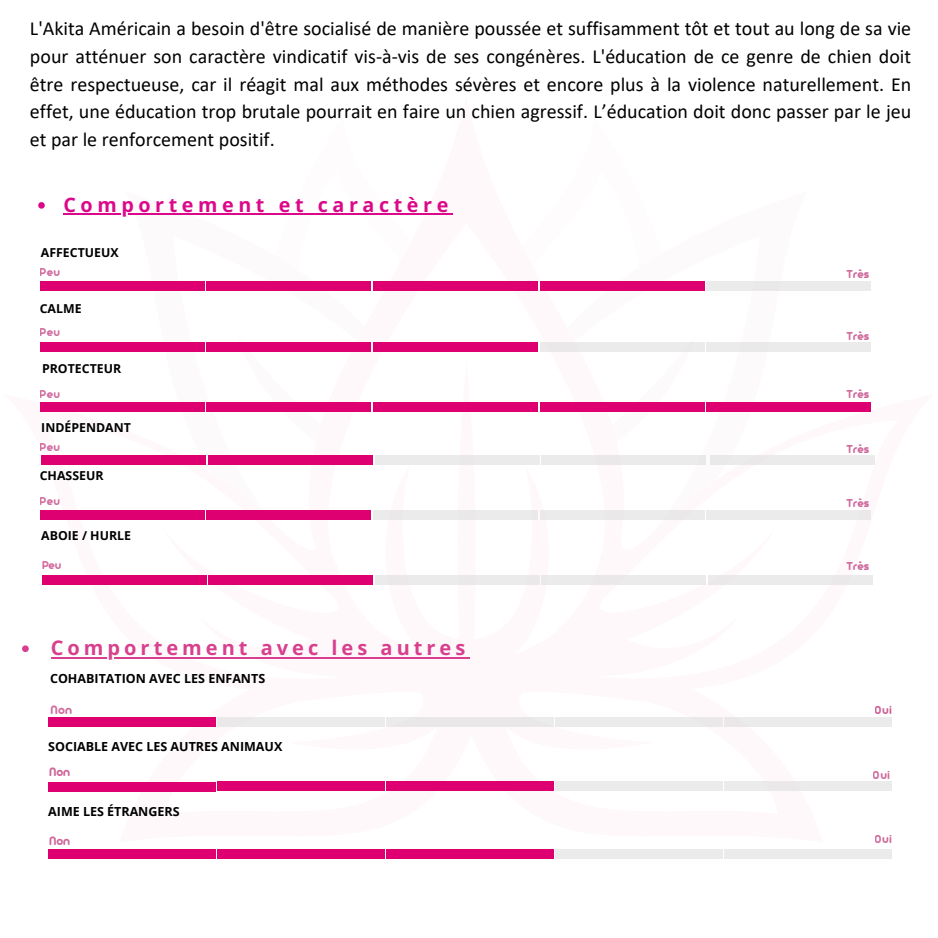
<style>
.page{position:relative;width:938px;height:938px;background:#fff}
.page>*{position:absolute;margin:0;border:0;box-sizing:border-box;transform-origin:0 0}
.t1{font:20px/27.8px "Calibri";color:#000;text-align:justify}
.t2{font:700 20px "Open Sans";letter-spacing:.2em;color:#d8408e}
.t3{font:700 19.75px "Open Sans";letter-spacing:.23em;color:#db098a}
.t4{font:700 13.25px "Arista Pro";color:#b71c69}
.t5{font:700 12.5px "Open Sans";color:#000}
.t6{font:700 12.5px "Arista Pro";color:#b71c69}
.t7{font:700 12.25px "Open Sans";color:#000}
.t8{font:700 12.25px "Arista Pro";color:#b71c69}
</style>
<div class="page">
<svg style="left:624px;top:342px;width:71px;height:1px"></svg>
<svg style="left:237px;top:342px;width:71px;height:1px"></svg>
<svg style="left:478px;top:402px;width:397px;height:183px"></svg>
<svg style="left:572px;top:508px;width:109px;height:77px"></svg>
<svg style="left:25px;top:402px;width:435px;height:257px"></svg>
<svg style="left:256px;top:508px;width:110px;height:109px"></svg>
<div style="left:457px;top:361px;width:18px;height:358px;background:#fef8fb;border-radius:50%"></div>
<svg style="left:385px;top:464px;width:164px;height:195px"></svg>
<svg style="left:119px;top:717px;width:329px;height:75px"></svg>
<svg style="left:448px;top:717px;width:375px;height:74px"></svg>
<svg style="left:22px;top:645px;width:7px;height:7px"></svg>
<hr style="left:51px;top:657px;width:418px;height:1px;background:#d8408e">
<div style="left:48px;top:716px;width:167px;height:10px;background:#de0071"></div>
<div style="left:218px;top:716px;width:167px;height:10px;background:#ebebeb"></div>
<div style="left:387px;top:716px;width:167px;height:10px;background:#eae7e9"></div>
<div style="left:556px;top:716px;width:167px;height:10px;background:#ebebeb"></div>
<div style="left:724px;top:716px;width:167px;height:10px;background:#ebebeb"></div>
<div style="left:48px;top:781px;width:167px;height:10px;background:#de0071"></div>
<div style="left:218px;top:781px;width:167px;height:10px;background:#de0071"></div>
<div style="left:387px;top:781px;width:167px;height:10px;background:#de0071"></div>
<div style="left:48px;top:849px;width:167px;height:10px;background:#de0071"></div>
<div style="left:218px;top:849px;width:167px;height:10px;background:#de0071"></div>
<div style="left:387px;top:849px;width:167px;height:10px;background:#de0071"></div>
<div style="left:556px;top:849px;width:167px;height:10px;background:#ebebeb"></div>
<div style="left:724px;top:849px;width:167px;height:10px;background:#ebebeb"></div>
<div style="left:556px;top:781px;width:167px;height:10px;background:#ebebeb"></div>
<div style="left:724px;top:781px;width:167px;height:10px;background:#ebebeb"></div>
<div style="left:40px;top:281px;width:164px;height:10px;background:#de0071"></div>
<div style="left:206px;top:281px;width:165px;height:10px;background:#de0071"></div>
<div style="left:373px;top:281px;width:165px;height:10px;background:#de0071"></div>
<div style="left:539px;top:281px;width:165px;height:10px;background:#de0071"></div>
<div style="left:373px;top:343px;width:165px;height:9px;background:#de0071"></div>
<div style="left:40px;top:343px;width:164px;height:9px;background:#de0071"></div>
<div style="left:206px;top:343px;width:165px;height:9px;background:#de0071"></div>
<div style="left:40px;top:402px;width:164px;height:9px;background:#de0071"></div>
<div style="left:206px;top:402px;width:165px;height:9px;background:#de0071"></div>
<div style="left:373px;top:402px;width:165px;height:9px;background:#de0071"></div>
<div style="left:539px;top:402px;width:165px;height:9px;background:#de0071"></div>
<div style="left:706px;top:402px;width:165px;height:9px;background:#de0071"></div>
<div style="left:41px;top:455px;width:165px;height:10px;background:#de0071"></div>
<div style="left:40px;top:510px;width:164px;height:9px;background:#de0071"></div>
<div style="left:206px;top:510px;width:165px;height:9px;background:#de0071"></div>
<div style="left:373px;top:510px;width:165px;height:9px;background:#ebebeb"></div>
<div style="left:539px;top:510px;width:165px;height:9px;background:#ebebeb"></div>
<div style="left:42px;top:575px;width:165px;height:9px;background:#de0071"></div>
<div style="left:208px;top:575px;width:165px;height:9px;background:#de0071"></div>
<div style="left:375px;top:575px;width:164px;height:9px;background:#ebebeb"></div>
<div style="left:541px;top:575px;width:165px;height:9px;background:#ebebeb"></div>
<div style="left:708px;top:575px;width:165px;height:9px;background:#ebebeb"></div>
<div style="left:706px;top:281px;width:165px;height:9px;background:#ebebeb"></div>
<div style="left:539px;top:343px;width:165px;height:9px;background:#ebebeb"></div>
<div style="left:706px;top:343px;width:165px;height:9px;background:#ebebeb"></div>
<div style="left:208px;top:455px;width:165px;height:10px;background:#de0071"></div>
<div style="left:375px;top:455px;width:164px;height:10px;background:#ebebeb"></div>
<div style="left:541px;top:455px;width:165px;height:10px;background:#ebebeb"></div>
<div style="left:710px;top:456px;width:164px;height:9px;background:#ebebeb"></div>
<div style="left:706px;top:510px;width:165px;height:9px;background:#ebebeb"></div>
<svg style="left:38px;top:202px;width:7px;height:7px"></svg>
<hr style="left:63px;top:213px;width:390px;height:2px;background:#db098a">
<p class="t1" style="left:30px;top:16px;width:882px">L'Akita Américain a besoin d'être socialisé de manière poussée et suffisamment tôt et tout au long de sa vie pour atténuer son caractère vindicatif vis-à-vis de ses congénères. L'éducation de ce genre de chien doit être respectueuse, car il réagit mal aux méthodes sévères et encore plus à la violence naturellement. En effet, une éducation trop brutale pourrait en faire un chien agressif. L’éducation doit donc passer par le jeu et par le renforcement positif.</p>
<h2 class="t3" style="left:63px;top:191px;width:386px">Comportement et caractère</h2>
<h2 class="t7" style="left:41px;top:244px;width:79px">AFFECTUEUX</h2>
<p class="t8" style="left:40px;top:268px;width:22px">Peu</p>
<p class="t7" style="left:40px;top:300px;width:43px">CALME</p>
<p class="t8" style="left:40px;top:328px;width:22px">Peu</p>
<p class="t7" style="left:42px;top:360px;width:81px">PROTECTEUR</p>
<p class="t8" style="left:40px;top:390px;width:22px">Peu</p>
<h2 class="t7" style="left:41px;top:418px;width:91px">INDÉPENDANT</h2>
<p class="t7" style="left:40px;top:467px;width:65px">CHASSEUR</p>
<p class="t8" style="left:40px;top:443px;width:22px">Peu</p>
<p class="t8" style="left:40px;top:497px;width:22px">Peu</p>
<p class="t7" style="left:41px;top:526px;width:91px">ABOIE / HURLE</p>
<p class="t8" style="left:41px;top:561px;width:22px">Peu</p>
<h1 class="t2" style="left:51px;top:634px;width:416px">Comportement avec les autres</h1>
<p class="t5" style="left:50px;top:670px;width:217px">COHABITATION AVEC LES ENFANTS</p>
<p class="t8" style="left:846px;top:270px;width:24px">Très</p>
<p class="t8" style="left:846px;top:332px;width:24px">Très</p>
<p class="t8" style="left:846px;top:390px;width:24px">Très</p>
<p class="t8" style="left:846px;top:445px;width:24px">Très</p>
<p class="t8" style="left:846px;top:499px;width:24px">Très</p>
<p class="t8" style="left:846px;top:562px;width:24px">Très</p>
<p class="t4" style="left:50px;top:705px;width:24px">Non</p>
<p class="t6" style="left:874px;top:705px;width:19px">Oui</p>
<h2 class="t5" style="left:48px;top:737px;width:235px">SOCIABLE AVEC LES AUTRES ANIMAUX</h2>
<p class="t4" style="left:48px;top:768px;width:24px">Non</p>
<p class="t6" style="left:872px;top:770px;width:19px">Oui</p>
<p class="t5" style="left:48px;top:802px;width:133px">AIME LES ÉTRANGERS</p>
<p class="t4" style="left:48px;top:836px;width:24px">Non</p>
<p class="t6" style="left:874px;top:835px;width:19px">Oui</p>
</div>
